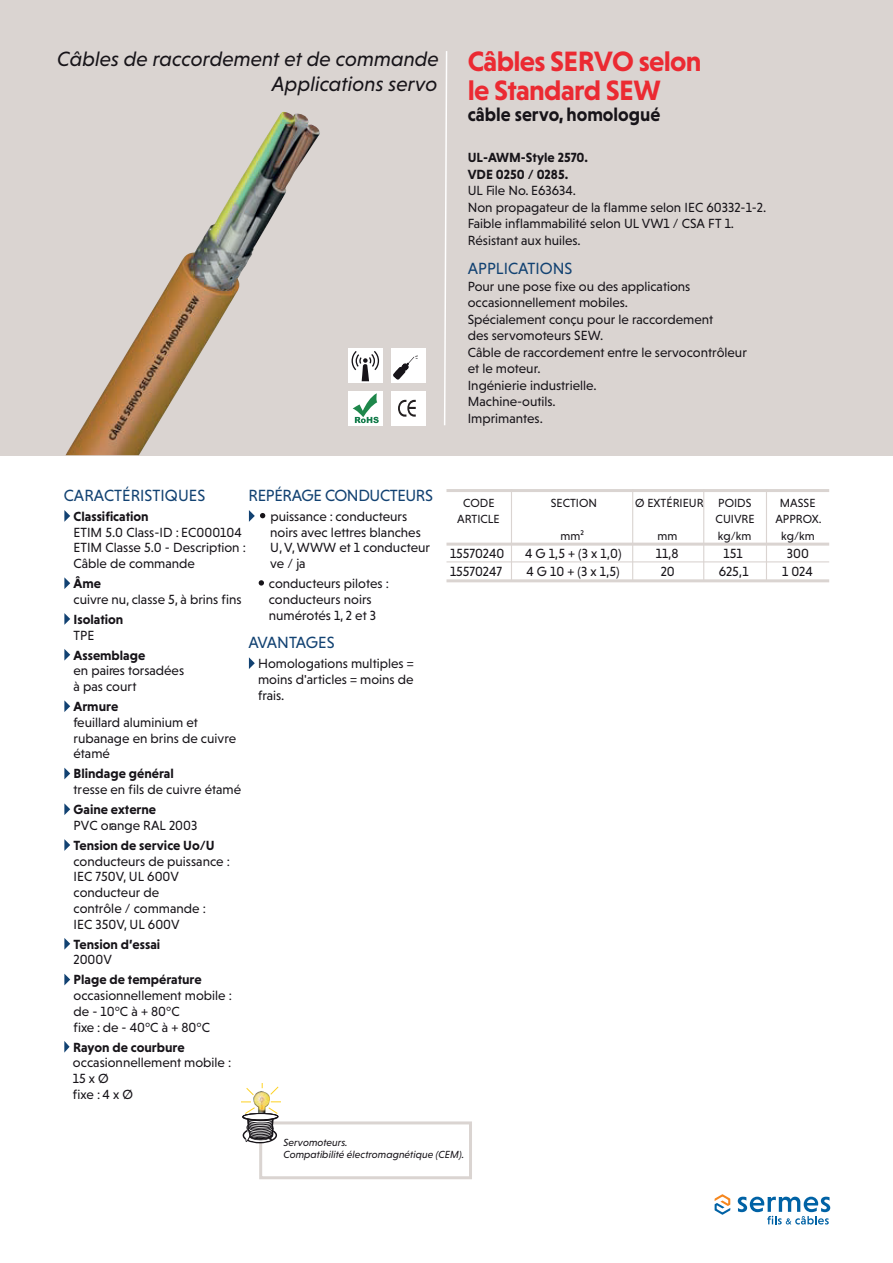
<style>
.page{position:relative;width:893px;height:1263px;background:#fff}
.page>*{position:absolute;margin:0;border:0;box-sizing:border-box;transform-origin:0 0}
.t1{font:700 28.5px/28.5px "Niveau Grotesk";letter-spacing:-.025em;color:#eb2a32}
.t2{font:italic 21px/25.2px "Niveau Grotesk";color:#171419;text-align:right}
.t3{font:700 19.5px "Niveau Grotesk";color:#171419;scale:.95 1}
.t4{font:16.5px "Niveau Grotesk";color:#124272}
.t5{font:16.5px "Niveau Grotesk";letter-spacing:-.025em;color:#124272}
.t6{font:13.5px/15.8px "Niveau Grotesk";color:#171419}
.t7{font:700 13.5px/16.5px "Niveau Grotesk";color:#171419}
.t8{font:12px "Niveau Grotesk";color:#171419}
.t9{font:italic 10.5px/12.6px "Niveau Grotesk";color:#171419}
</style>
<div class="page">
<div style="left:0;top:0;width:893px;height:455px;background:#dad4d1"></div>
<img style="left:65px;top:455px;width:74px;height:1px">
<img style="left:66px;top:112px;width:254px;height:343px">
<div style="left:259px;top:1121px;width:213px;height:58px;border:3px solid #dad4d1"></div>
<div style="left:349px;top:391px;width:34px;height:34px;background:#fff"></div>
<div style="left:391px;top:391px;width:34px;height:34px;background:#fff"></div>
<div style="left:391px;top:349px;width:34px;height:34px;background:#fff"></div>
<div style="left:349px;top:349px;width:34px;height:34px;background:#fff"></div>
<svg style="left:715px;top:1194px;width:15px;height:21px"></svg>
<svg style="left:353px;top:393px;width:26px;height:30px"></svg>
<hr style="left:446px;top:489px;width:383px;height:3px;background:#dad4d1">
<hr style="left:446px;top:543px;width:383px;height:3px;background:#dad4d1">
<hr style="left:446px;top:561px;width:383px;height:1px;background:#dad4d1">
<hr style="left:446px;top:579px;width:383px;height:3px;background:#dad4d1">
<svg style="left:259px;top:580px;width:5px;height:6px"></svg>
<svg style="left:64px;top:1041px;width:6px;height:12px"></svg>
<svg style="left:64px;top:510px;width:6px;height:12px"></svg>
<svg style="left:64px;top:613px;width:6px;height:12px"></svg>
<svg style="left:64px;top:649px;width:6px;height:12px"></svg>
<svg style="left:64px;top:700px;width:6px;height:12px"></svg>
<svg style="left:64px;top:768px;width:6px;height:11px"></svg>
<svg style="left:64px;top:803px;width:6px;height:12px"></svg>
<svg style="left:64px;top:839px;width:6px;height:12px"></svg>
<svg style="left:64px;top:938px;width:6px;height:12px"></svg>
<svg style="left:64px;top:974px;width:6px;height:11px"></svg>
<svg style="left:64px;top:577px;width:6px;height:12px"></svg>
<svg style="left:249px;top:510px;width:16px;height:12px"></svg>
<svg style="left:249px;top:657px;width:6px;height:12px"></svg>
<svg style="left:241px;top:1083px;width:40px;height:60px"></svg>
<svg style="left:351px;top:351px;width:29px;height:30px"></svg>
<svg style="left:398px;top:400px;width:18px;height:17px"></svg>
<svg style="left:444px;top:51px;width:4px;height:375px"></svg>
<hr style="left:511px;top:489px;width:1px;height:92px;background:#dad4d1">
<hr style="left:632px;top:489px;width:1px;height:93px;background:#dad4d1">
<hr style="left:703px;top:489px;width:1px;height:92px;background:#dad4d1">
<hr style="left:766px;top:489px;width:1px;height:92px;background:#dad4d1">
<svg style="left:738px;top:1197px;width:92px;height:27px"></svg>
<svg style="left:393px;top:356px;width:22px;height:24px"></svg>
<h2 class="t2" style="left:57px;top:46px;width:383px">Câbles de raccordement et de commande<br>Applications servo</h2>
<h1 class="t1" style="left:468px;top:47px;width:235px">Câbles SERVO selon le Standard SEW</h1>
<h3 class="t3" style="left:468px;top:104px;width:204px">câble servo, homologué</h3>
<p class="t7" style="left:468px;top:149px;width:122px">UL-AWM-Style 2570.<br>VDE 0250 / 0285.</p>
<p class="t6" style="left:468px;top:182px;width:300px;line-height:16.5px">UL File No. E63634.<br>Non propagateur de la flamme selon IEC 60332-1-2.<br>Faible inflammabilité selon UL VW1 / CSA FT 1.<br>Résistant aux huiles.</p>
<p class="t4" style="left:468px;top:259px;width:106px">APPLICATIONS</p>
<p class="t6" style="left:468px;top:278px;width:281px;line-height:16.5px">Pour une pose fixe ou des applications occasionnellement mobiles.<br>Spécialement conçu pour le raccordement<br>des servomoteurs SEW.<br>Câble de raccordement entre le servocontrôleur et le moteur.<br>Ingénierie industrielle.<br>Machine-outils.<br>Imprimantes.</p>
<p class="t4" style="left:64px;top:486px;width:143px">CARACTÉRISTIQUES</p>
<p class="t5" style="left:248px;top:486px;width:186px">REPÉRAGE CONDUCTEURS</p>
<p class="t7" style="left:74px;top:508px;width:77px">Classification</p>
<p class="t6" style="left:74px;top:524px;width:174px">ETIM 5.0 Class-ID : EC000104<br>ETIM Classe 5.0 - Description :<br>Câble de commande</p>
<p class="t7" style="left:74px;top:575px;width:29px">Âme</p>
<p class="t6" style="left:74px;top:591px;width:170px">cuivre nu, classe 5, à brins fins</p>
<p class="t7" style="left:74px;top:611px;width:51px">Isolation</p>
<p class="t6" style="left:74px;top:627px;width:22px">TPE</p>
<p class="t7" style="left:74px;top:646px;width:73px">Assemblage</p>
<p class="t6" style="left:74px;top:663px;width:112px">en paires torsadées à pas court</p>
<p class="t7" style="left:74px;top:698px;width:46px">Armure</p>
<p class="t6" style="left:74px;top:714px;width:164px">feuillard aluminium et rubanage en brins de cuivre étamé</p>
<p class="t7" style="left:74px;top:765px;width:102px">Blindage général</p>
<p class="t6" style="left:74px;top:781px;width:169px">tresse en fils de cuivre étamé</p>
<p class="t7" style="left:74px;top:801px;width:84px">Gaine externe</p>
<p class="t6" style="left:74px;top:817px;width:125px">PVC orange RAL 2003</p>
<p class="t7" style="left:74px;top:837px;width:143px">Tension de service Uo/U</p>
<p class="t6" style="left:74px;top:853px;width:158px">conducteurs de puissance :<br>IEC 750V, UL 600V conducteur de<br>contrôle / commande :<br>IEC 350V, UL 600V</p>
<p class="t7" style="left:74px;top:935px;width:88px">Tension d’essai</p>
<p class="t6" style="left:74px;top:952px;width:40px">2000V</p>
<p class="t7" style="left:74px;top:971px;width:130px">Plage de température</p>
<p class="t6" style="left:74px;top:987px;width:160px">occasionnellement mobile : de - 10°C à + 80°C<br>fixe : de - 40°C à + 80°C</p>
<p class="t7" style="left:73px;top:1038px;width:113px">Rayon de courbure</p>
<p class="t6" style="left:73px;top:1055px;width:160px">occasionnellement mobile :<br>15 x Ø<br>fixe : 4 x Ø</p>
<p class="t6" style="left:270px;top:508px;width:161px">puissance : conducteurs noirs avec lettres blanches<br>U, V, WWW et 1 conducteur ve / ja</p>
<p class="t6" style="left:269px;top:575px;width:122px">conducteurs pilotes : conducteurs noirs numérotés 1, 2 et 3</p>
<p class="t4" style="left:248px;top:633px;width:88px">AVANTAGES</p>
<p class="t6" style="left:258px;top:655px;width:157px;text-align:justify">Homologations multiples = moins d'articles = moins de frais.</p>
<p class="t8" style="left:635px;top:496px;width:70px">Ø EXTÉRIEUR</p>
<p class="t8" style="left:463px;top:496px;width:33px">CODE</p>
<p class="t8" style="left:551px;top:496px;width:48px">SECTION</p>
<p class="t8" style="left:718px;top:496px;width:35px">POIDS</p>
<p class="t8" style="left:780px;top:496px;width:37px">MASSE</p>
<p class="t8" style="left:457px;top:513px;width:44px">ARTICLE</p>
<p class="t8" style="left:716px;top:513px;width:41px">CUIVRE</p>
<p class="t8" style="left:775px;top:513px;width:48px">APPROX.</p>
<p class="t8" style="left:560px;top:529px;width:25px">mm²</p>
<p class="t8" style="left:658px;top:529px;width:21px">mm</p>
<p class="t8" style="left:718px;top:529px;width:35px">kg/km</p>
<p class="t8" style="left:781px;top:529px;width:35px">kg/km</p>
<p class="t6" style="left:450px;top:545px;width:56px">15570240</p>
<p class="t6" style="left:525px;top:545px;width:98px">4 G 1,5 + (3 x 1,0)</p>
<p class="t6" style="left:656px;top:545px;width:24px">11,8</p>
<p class="t6" style="left:723px;top:545px;width:21px">151</p>
<p class="t6" style="left:787px;top:545px;width:24px">300</p>
<p class="t6" style="left:450px;top:563px;width:54px">15570247</p>
<p class="t6" style="left:526px;top:563px;width:95px">4 G 10 + (3 x 1,5)</p>
<p class="t6" style="left:661px;top:563px;width:16px">20</p>
<p class="t6" style="left:719px;top:563px;width:31px">625,1</p>
<p class="t6" style="left:782px;top:563px;width:32px">1 024</p>
<p class="t9" style="left:283px;top:1136px;width:182px">Servomoteurs.<br>Compatibilité électromagnétique (CEM).</p>
</div>
